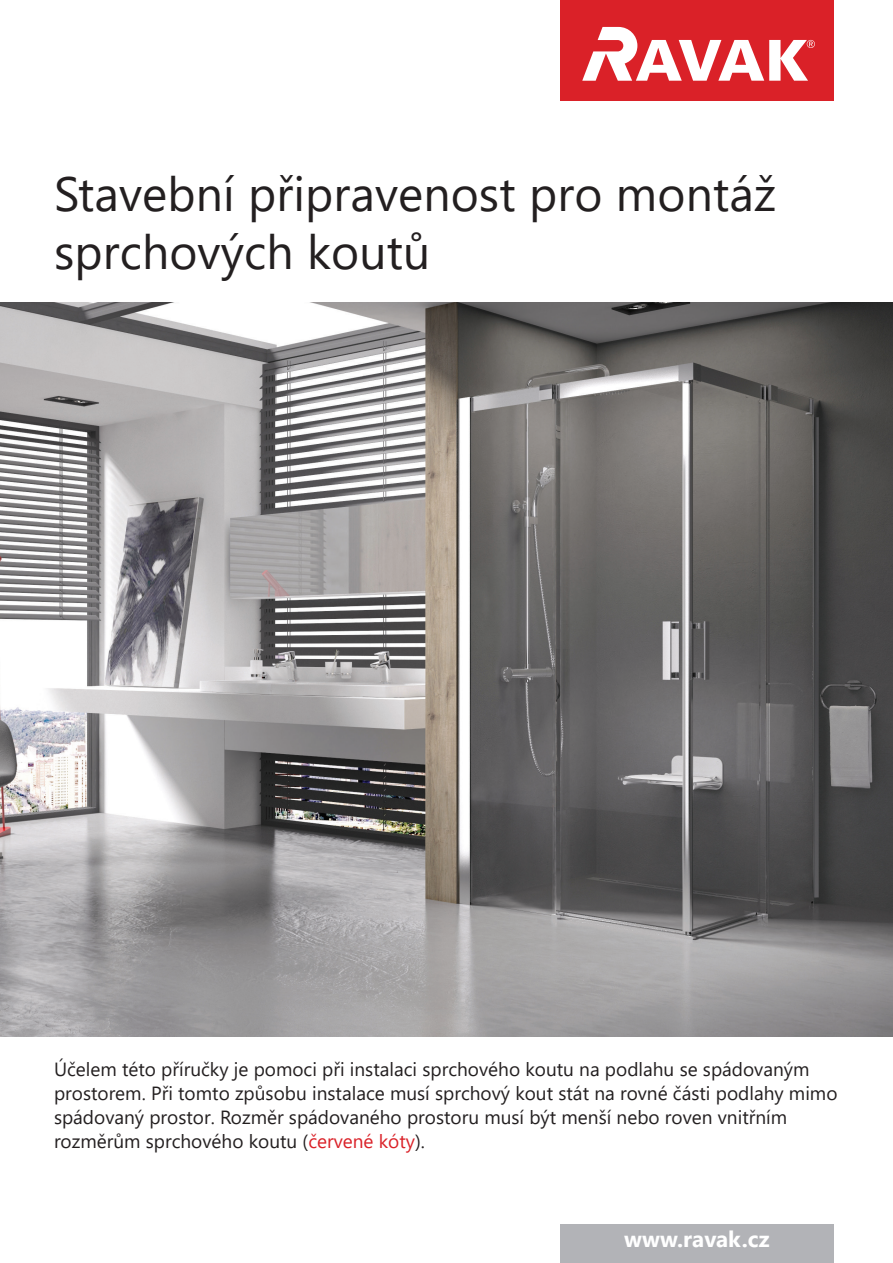
<style>
.page{position:relative;width:893px;height:1263px;background:#fff}
.page>*{position:absolute;margin:0;border:0;box-sizing:border-box;transform-origin:0 0}
.t1{font:48px/57.6px "Segoe UI";letter-spacing:.005em;color:#231f20}
.t2{font:700 22.5px "Segoe UI";color:#fff}
.t3{font:19.05px/24px "Segoe UI";color:#231f20}
.s1{color:#da2128}
</style>
<div class="page">
<div style="left:560px;top:1224px;width:273px;height:39px;background:#b2b3b7"></div>
<div style="left:560px;top:0;width:273px;height:100px;background:#da2128"></div>
<svg style="left:582px;top:27px;width:233px;height:54px"></svg>
<img style="left:0;top:303px;width:893px;height:733px">
<h1 class="t1" style="left:54px;top:161px;width:723px">Stavební připravenost pro montáž sprchových koutů</h1>
<p class="t3" style="left:54px;top:1055px;width:785px">Účelem této příručky je pomoci při instalaci sprchového koutu na podlahu se spádovaným prostorem. Při tomto způsobu instalace musí sprchový kout stát na rovné části podlahy mimo spádovaný prostor. Rozměr spádovaného prostoru musí být menší nebo roven vnitřním rozměrům sprchového koutu (<span class="s1">červené kóty</span>).</p>
<p class="t2" style="left:624px;top:1218px;width:147px">www.ravak.cz</p>
</div>
